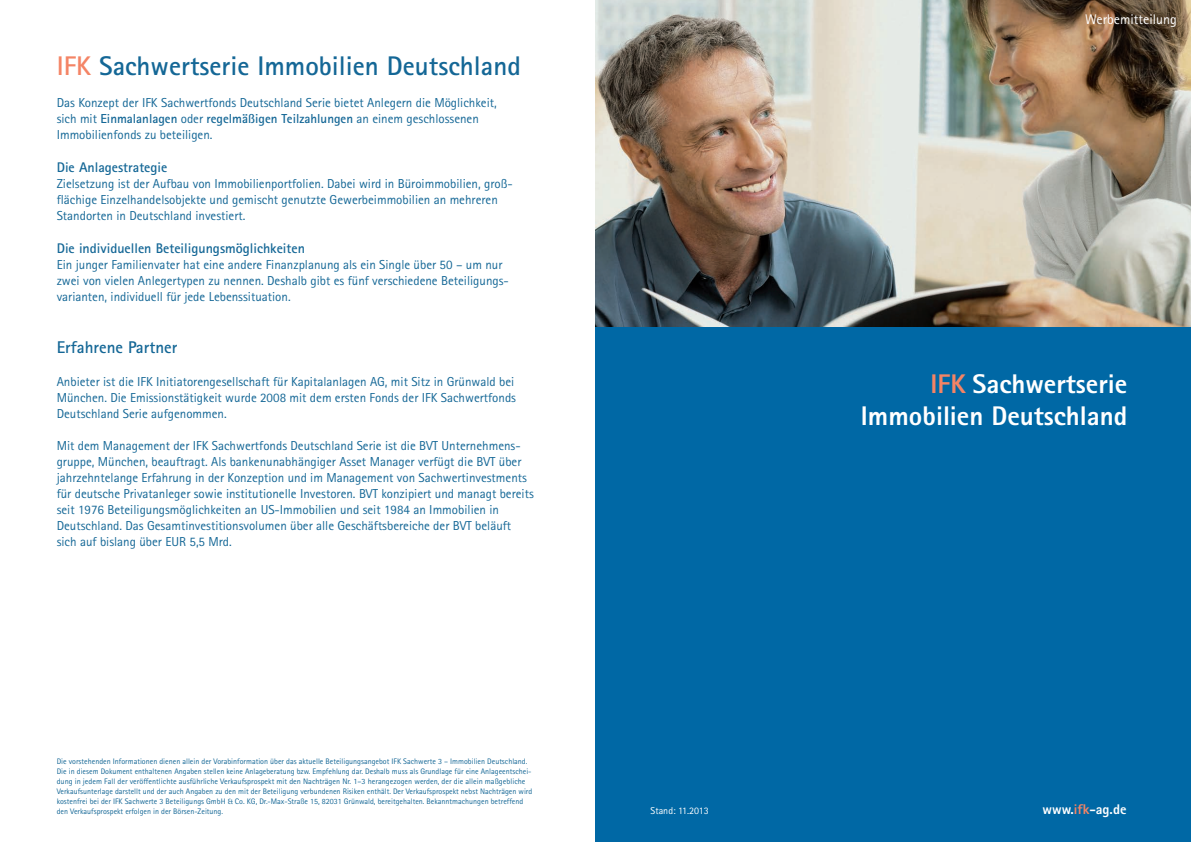
<style>
.page{position:relative;width:1191px;height:842px;background:#fff}
.page>*{position:absolute;margin:0;border:0;box-sizing:border-box;transform-origin:0 0}
.t1{font:800 27px/32.4px "Rotis Sans Serif";color:#fff;text-align:right}
.t2{font:700 27px "Rotis Sans Serif";color:#146796}
.t3{font:700 17px "Rotis Sans Serif";color:#146796}
.t4{font:700 14px "Rotis Sans Serif";color:#146796}
.t5{font:14px "Rotis Sans Serif";color:#fff}
.t6{font:800 14px "Rotis Sans Serif";color:#fff}
.t7{font:13px/16px "Rotis Sans Serif";color:#146796}
.t8{font:10px "Rotis Sans Serif";color:#fff}
.t9{font:8px/10px "Rotis Sans Serif";color:#146796}
.s1{color:#f48465}
.s2{font-weight:700}
</style>
<div class="page">
<div style="left:595px;top:0;width:596px;height:842px;background:#0068a5"></div>
<img style="left:595px;top:0;width:596px;height:326px">
<h1 class="t2" style="left:57px;top:57px;width:465px"><span class="s1">IFK</span> Sachwertserie Immobilien Deutschland</h1>
<p class="t7" style="left:57px;top:96px;width:441px">Das Konzept der IFK Sachwertfonds Deutschland Serie bietet Anlegern die Möglichkeit, sich mit <span class="s2">Einmalanlagen</span> oder <span class="s2">regelmäßigen Teilzahlungen</span> an einem geschlossenen<br>Immobilienfonds zu beteiligen.</p>
<p class="t4" style="left:57px;top:163px;width:112px">Die Anlagestrategie</p>
<p class="t7" style="left:57px;top:177px;width:457px">Zielsetzung ist der Aufbau von Immobilienportfolien. Dabei wird in Büroimmobilien, groß - flächige Einzelhandelsobjekte und gemischt genutzte Gewerbeimmobilien an mehreren<br>Standorten in Deutschland investiert.</p>
<p class="t4" style="left:57px;top:244px;width:250px">Die individuellen Beteiligungsmöglichkeiten</p>
<p class="t7" style="left:57px;top:258px;width:454px">Ein junger Familienvater hat eine andere Finanzplanung als ein Single über 50 – um nur zwei von vielen Anlegertypen zu nennen. Deshalb gibt es fünf verschiedene Beteiligungs - varianten, individuell für jede Lebenssituation.</p>
<h2 class="t3" style="left:57px;top:342px;width:122px">Erfahrene Partner</h2>
<p class="t7" style="left:57px;top:375px;width:461px">Anbieter ist die IFK Initiatorengesellschaft für Kapitalanlagen AG, mit Sitz in Grünwald bei<br>München. Die Emissionstätigkeit wurde 2008 mit dem ersten Fonds der IFK Sachwertfonds<br>Deutschland Serie aufgenommen.</p>
<p class="t7" style="left:57px;top:439px;width:478px">Mit dem Management der IFK Sachwertfonds Deutschland Serie ist die BVT Unternehmens&shy;gruppe, München, beauftragt. Als bankenunabhängiger Asset Manager verfügt die BVT über jahrzehntelange Erfahrung in der Konzeption und im Management von Sachwertinvestments für deutsche Privatanleger sowie institutionelle Investoren. BVT konzipiert und managt bereits seit 1976 Beteiligungsmöglichkeiten an US-Immobilien und seit 1984 an Immobilien in Deutschland. Das Gesamtinvestitionsvolumen über alle Geschäftsbereiche der BVT beläuft sich auf bislang über EUR 5,5 Mrd.</p>
<p class="t9" style="left:57px;top:757px;width:477px">Die vorstehenden Informationen dienen allein der Vorabinformation über das aktuelle Beteiligungsangebot IFK Sachwerte 3 – Immobilien Deutschland.<br>Die in diesem Dokument enthaltenen Angaben stellen keine Anlageberatung bzw. Empfehlung dar. Deshalb muss als Grundlage für eine Anlageentschei&shy;dung in jedem Fall der veröffentlichte ausführliche Verkaufsprospekt mit den Nachträgen Nr. 1–3 herangezogen werden, der die allein maßgebliche Verkaufsunterlage darstellt und der auch Angaben zu den mit der Beteiligung verbundenen Risiken enthält. Der Verkaufsprospekt nebst Nachträgen wird kostenfrei bei der IFK Sachwerte 3 Beteiligungs GmbH &amp; Co. KG, Dr.-Max-Straße 15, 82031 Grünwald, bereitgehalten. Bekanntmachungen betreffend den Verkaufsprospekt erfolgen in der Börsen-Zeitung.</p>
<p class="t5" style="left:1085px;top:14px;width:93px">Werbemitteilung</p>
<h1 class="t1" style="left:861px;top:370px;width:268px"><span class="s1">IFK</span> Sachwertserie<br>Immobilien Deutschland</h1>
<p class="t8" style="left:650px;top:807px;width:60px">Stand: 11.2013</p>
<p class="t6" style="left:1042px;top:805px;width:85px">www.<span class="s1">ifk</span>-ag.de</p>
</div>
